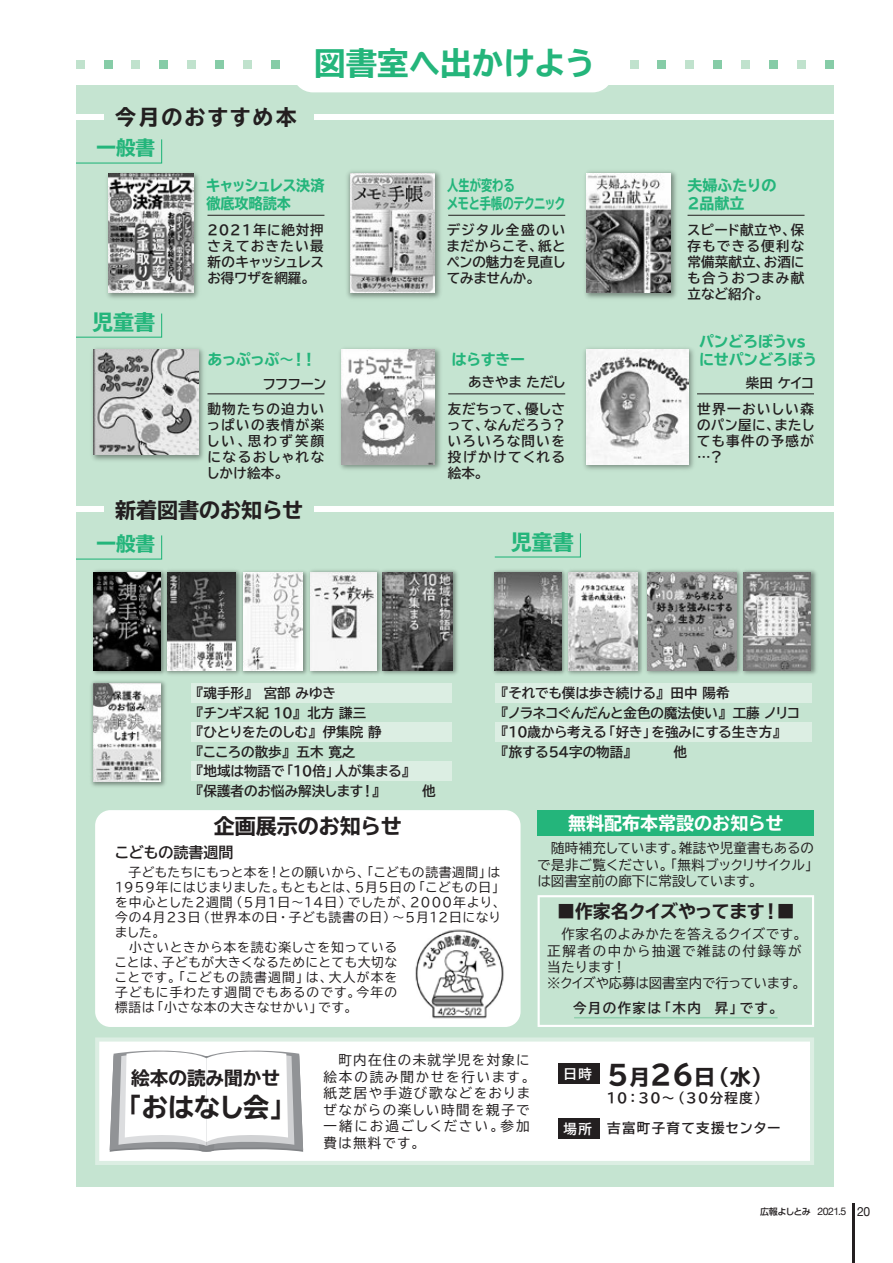
<style>
.page{position:relative;width:893px;height:1263px;background:#fff}
.page>*{position:absolute;margin:0;border:0;box-sizing:border-box;transform-origin:0 0}
.t1{font:700 expanded 31.5px "TBUD Go Std";color:#24b57b}
.t2{font:700 expanded 26.1px "TBUD Go Std";letter-spacing:-.025em;color:#231f20}
.t3{font:700 expanded 21px "TBUD Go Std";color:#231f20}
.t4{font:700 expanded 21px "TBUD Go Std";letter-spacing:.1em;color:#231f20}
.t5{font:700 expanded 21px "TBUD Go Std";color:#24b57b}
.t6{font:700 expanded 19.5px "TBUD Go Std";color:#24b57b}
.t7{font:700 expanded 18.6px "TBUD Go Std";color:#231f20}
.t8{font:700 expanded 18px "TBUD Go Std";letter-spacing:-.035em;color:#231f20}
.t9{font:700 expanded 18px "TBUD Go Std";color:#fff}
.t10{font:700 expanded 15px/18px "TBUD Go Std";letter-spacing:-.02em;color:#24b57b}
.t11{font:700 expanded 15px/18px "TBUD Go Std";letter-spacing:-.02em;color:#24b57b;scale:.75 1}
.t12{font:700 expanded 15px/18px "TBUD Go Std";letter-spacing:-.02em;color:#24b57b;scale:.94 1}
.t13{font:700 expanded 15px/18px "TBUD Go Std";color:#24b57b}
.t14{font:700 15px "TBUD Go Std";color:#231f20}
.t15{font:700 13.5px/16.2px "TBUD Go Std";color:#231f20;text-align:justify}
.t16{font:13.5px/16.5px "TBUD Go Std";letter-spacing:.11em;color:#231f20}
.t17{font:13.5px/16.2px "TBUD Go Std";letter-spacing:.04em;color:#231f20}
.t18{font:13.5px/16.2px "TBUD Go Std";color:#231f20}
.t19{font:700 13.5px/24.9px "TBUD Go Std";letter-spacing:.1em;color:#231f20;text-align:right}
.t20{font:700 13.5px/26px "TBUD Go Std";letter-spacing:.085em;color:#231f20;text-align:right}
.t21{font:700 13.5px "TBUD Go Std";letter-spacing:-.08em;color:#231f20}
.t22{font:700 13.5px "TBUD Go Std";color:#fff}
.t23{font:12.75px/15px "TBUD Go Std";letter-spacing:.035em;color:#231f20}
.t24{font:500 9px "UD Shin Go Pro";letter-spacing:-.075em;color:#231f20}
.s1{font-size:27px}
.s2{font-family:"Helvetica Neue";font-weight:400;font-size:10.5px}
.s3{font-family:"Helvetica Neue";font-weight:400;font-size:12.75px}
</style>
<div class="page">
<hr style="left:852px;top:1203px;width:2px;height:60px;background:#231f20">
<div style="left:76px;top:60px;width:8px;height:8px;background:#c0e2cd"></div>
<div style="left:104px;top:60px;width:8px;height:8px;background:#86cca7"></div>
<div style="left:132px;top:60px;width:8px;height:8px;background:#c0e2cd"></div>
<div style="left:159px;top:60px;width:9px;height:8px;background:#86cca7"></div>
<div style="left:187px;top:60px;width:9px;height:8px;background:#c0e2cd"></div>
<div style="left:215px;top:60px;width:9px;height:8px;background:#86cca7"></div>
<div style="left:243px;top:60px;width:8px;height:8px;background:#c0e2cd"></div>
<div style="left:271px;top:60px;width:8px;height:8px;background:#86cca7"></div>
<div style="left:629px;top:60px;width:9px;height:8px;background:#c0e2cd"></div>
<div style="left:657px;top:60px;width:9px;height:8px;background:#86cca7"></div>
<div style="left:685px;top:60px;width:9px;height:8px;background:#c0e2cd"></div>
<div style="left:713px;top:60px;width:8px;height:8px;background:#86cca7"></div>
<div style="left:741px;top:60px;width:8px;height:8px;background:#c0e2cd"></div>
<div style="left:769px;top:60px;width:8px;height:8px;background:#86cca7"></div>
<div style="left:796px;top:60px;width:9px;height:8px;background:#c0e2cd"></div>
<div style="left:824px;top:60px;width:9px;height:8px;background:#86cca7"></div>
<div style="left:76px;top:85px;width:757px;height:1101px;background:#c5e4d1"></div>
<svg style="left:95px;top:1037px;width:719px;height:128px;background:#fbfdfb"></svg>
<svg style="left:537px;top:895px;width:277px;height:132px"></svg>
<div style="left:95px;top:810px;width:425px;height:217px;background:#fff;border-radius:15px"></div>
<svg style="left:110px;top:1048px;width:193px;height:104px;background:#e9e9ea"></svg>
<div style="left:292px;top:38px;width:321px;height:54px;background:#fff;border-radius:21px"></div>
<div style="left:314px;top:114px;width:533px;height:6px;background:#fff"></div>
<div style="left:68px;top:114px;width:35px;height:6px;background:#fff"></div>
<div style="left:314px;top:506px;width:533px;height:6px;background:#fff"></div>
<div style="left:68px;top:506px;width:35px;height:6px;background:#fff"></div>
<img style="left:93px;top:570px;width:68px;height:105px">
<img style="left:94px;top:572px;width:66px;height:98px">
<img style="left:161px;top:570px;width:77px;height:105px">
<img style="left:167px;top:572px;width:69px;height:98px">
<img style="left:238px;top:571px;width:67px;height:104px">
<img style="left:243px;top:572px;width:60px;height:98px">
<img style="left:305px;top:570px;width:72px;height:105px">
<img style="left:310px;top:572px;width:66px;height:98px">
<img style="left:377px;top:570px;width:81px;height:105px">
<img style="left:383px;top:573px;width:70px;height:97px">
<img style="left:91px;top:681px;width:75px;height:106px">
<img style="left:93px;top:684px;width:68px;height:98px">
<img style="left:493px;top:570px;width:70px;height:105px">
<img style="left:494px;top:572px;width:67px;height:98px">
<img style="left:563px;top:570px;width:79px;height:105px">
<img style="left:568px;top:572px;width:69px;height:98px">
<img style="left:646px;top:570px;width:92px;height:104px">
<img style="left:647px;top:573px;width:89px;height:97px">
<img style="left:738px;top:570px;width:79px;height:105px">
<img style="left:743px;top:573px;width:68px;height:97px">
<img style="left:347px;top:171px;width:94px;height:128px">
<img style="left:350px;top:174px;width:84px;height:119px">
<img style="left:585px;top:171px;width:92px;height:128px">
<img style="left:586px;top:174px;width:84px;height:119px">
<img style="left:92px;top:348px;width:112px;height:113px">
<img style="left:94px;top:350px;width:104px;height:105px">
<img style="left:340px;top:348px;width:101px;height:122px">
<img style="left:341px;top:350px;width:93px;height:115px">
<img style="left:584px;top:348px;width:110px;height:122px">
<img style="left:586px;top:350px;width:102px;height:115px">
<img style="left:107px;top:173px;width:92px;height:126px">
<img style="left:109px;top:174px;width:85px;height:119px">
<div style="left:191px;top:683px;width:261px;height:20px;background:#dceee3"></div>
<div style="left:191px;top:723px;width:261px;height:19px;background:#dceee3"></div>
<div style="left:495px;top:683px;width:316px;height:20px;background:#dceee3"></div>
<div style="left:495px;top:723px;width:316px;height:19px;background:#dceee3"></div>
<div style="left:191px;top:761px;width:261px;height:19px;background:#dceee3"></div>
<div style="left:537px;top:810px;width:277px;height:26px;background:#24b57b"></div>
<hr style="left:207px;top:215px;width:117px;height:1px;background:#231f20">
<hr style="left:448px;top:215px;width:117px;height:1px;background:#231f20">
<hr style="left:687px;top:215px;width:117px;height:1px;background:#231f20">
<hr style="left:207px;top:394px;width:117px;height:1px;background:#231f20">
<hr style="left:448px;top:394px;width:117px;height:1px;background:#231f20">
<hr style="left:697px;top:394px;width:117px;height:1px;background:#231f20">
<svg style="left:76px;top:139px;width:87px;height:25px"></svg>
<svg style="left:76px;top:313px;width:87px;height:25px"></svg>
<svg style="left:76px;top:535px;width:87px;height:25px"></svg>
<svg style="left:494px;top:533px;width:87px;height:25px"></svg>
<div style="left:558px;top:1063px;width:41px;height:21px;background:#231f20"></div>
<div style="left:558px;top:1118px;width:41px;height:21px;background:#231f20"></div>
<img style="left:415px;top:929px;width:89px;height:90px">
<hr style="left:574px;top:1017px;width:203px;height:1px;background:#92d0ae">
<h3 class="t4" style="left:115px;top:106px;width:183px">今月のおすすめ本</h3>
<h3 class="t6" style="left:97px;top:137px;width:60px">一般書</h3>
<h1 class="t1" style="left:314px;top:46px;width:283px">図書室へ出かけよう</h1>
<h3 class="t5" style="left:92px;top:311px;width:64px">児童書</h3>
<p class="t12" style="left:206px;top:177px;width:127px">キャッシュレス決済徹底攻略読本</p>
<p class="t15" style="left:207px;top:222px;width:118px">2021年に絶対押さえておきたい最新のキャッシュレスお得ワザを網羅。</p>
<p class="t10" style="left:207px;top:351px;width:110px">あっぷっぷ～！！</p>
<p class="t19" style="left:207px;top:371px;width:121px">フフフーン<br>動物たちの迫力い</p>
<p class="t15" style="left:206px;top:417px;width:119px">っぱいの表情が楽しい、思わず笑顔になるおしゃれなしかけ絵本。</p>
<h3 class="t3" style="left:115px;top:498px;width:189px">新着図書のお知らせ</h3>
<p class="t11" style="left:447px;top:177px;width:160px">人生が変わる<br>メモと手帳のテクニック</p>
<p class="t15" style="left:446px;top:222px;width:121px">デジタル全盛のいまだからこそ、紙とペンの魅力を見直してみませんか。</p>
<p class="t10" style="left:451px;top:351px;width:75px">はらすきー</p>
<p class="t15" style="left:448px;top:368px;width:120px;line-height:26.8px;text-align:right">あきやま ただし<br>友だちって、優しさ</p>
<p class="t15" style="left:447px;top:417px;width:120px">って、なんだろう？いろいろな問いを投げかけてくれる絵本。</p>
<h3 class="t6" style="left:97px;top:533px;width:60px">一般書</h3>
<h3 class="t5" style="left:511px;top:531px;width:64px">児童書</h3>
<p class="t13" style="left:686px;top:177px;width:92px">夫婦ふたりの<br>２品献立</p>
<p class="t15" style="left:687px;top:222px;width:119px">スピード献立や、保存もできる便利な常備菜献立、お酒にも合うおつまみ献立など紹介。</p>
<p class="t10" style="left:699px;top:333px;width:120px">パンどろぼうｖｓにせパンどろぼう</p>
<p class="t20" style="left:697px;top:370px;width:119px">柴田 ケイコ<br>世界一おいしい森</p>
<p class="t15" style="left:697px;top:417px;width:119px">のパン屋に、またしても事件の予感が…？</p>
<p class="t15" style="left:190px;top:684px;width:247px;line-height:19.5px;text-align:left">『魂手形』 宮部 みゆき<br>『チンギス紀 １０』 北方 謙三<br>『ひとりをたのしむ』 伊集院 静<br>『こころの散歩』 五木 寛之<br>『地域は物語で「１０倍」人が集まる』<br>『保護者のお悩み解決します！』　　　他</p>
<p class="t15" style="left:495px;top:684px;width:306px;line-height:19.5px;text-align:left">『それでも僕は歩き続ける』 田中 陽希<br>『ノラネコぐんだんと金色の魔法使い』 工藤 ノリコ『１０歳から考える「好き」を強みにする生き方』『旅する５４字の物語』　　　他</p>
<h3 class="t3" style="left:214px;top:814px;width:189px">企画展示のお知らせ</h3>
<p class="t14" style="left:114px;top:840px;width:120px">こどもの読書週間</p>
<p class="t23" style="left:113px;top:865px;width:394px">　子どもたちにもっと本を！との願いから、「こどもの読書週間」は<br>１９５９年にはじまりました。もともとは、５月５日の「こどもの日」を中心とした２週間（５月１日～１４日）でしたが、２０００年より、今の４月２３日（世界本の日・子ども読書の日）～５月１２日になりました。<br>　小さいときから本を読む楽しさを知っている<br>ことは、子どもが大きくなるためにとても大切な<br>ことです。「こどもの読書週間」は、大人が本を<br>子どもに手わたす週間でもあるのです。今年の<br>標語は「小さな本の大きなせかい」です。</p>
<h3 class="t9" style="left:568px;top:813px;width:217px">無料配布本常設のお知らせ</h3>
<p class="t18" style="left:537px;top:840px;width:283px">　随時補充しています。雑誌や児童書もあるので是非ご覧ください。「無料ブックリサイクル」は図書室前の廊下に常設しています。</p>
<h3 class="t8" style="left:557px;top:901px;width:239px">■作家名クイズやってます！■</h3>
<p class="t17" style="left:547px;top:926px;width:261px">　作家名のよみかたを答えるクイズです。正解者の中から抽選で雑誌の付録等が当たります！<br>※クイズや応募は図書室内で行っています。</p>
<p class="t19" style="left:573px;top:995px;width:211px">今月の作家は「木内 昇」です。</p>
<h3 class="t7" style="left:131px;top:1068px;width:150px">絵本の読み聞かせ</h3>
<h2 class="t2" style="left:116px;top:1092px;width:181px">「おはなし会」</h2>
<p class="t16" style="left:323px;top:1052px;width:213px">　町内在住の未就学児を対象に絵本の読み聞かせを行います。紙芝居や手遊び歌などをおりまぜながらの楽しい時間を親子で一緒にお過ごしください。参加費は無料です。</p>
<p class="t22" style="left:563px;top:1062px;width:30px">日時</p>
<p class="t22" style="left:563px;top:1118px;width:30px">場所</p>
<h3 class="t3" style="left:604px;top:1065px;width:169px"><span class="s1">５</span>月<span class="s1">２６</span>日（水）</h3>
<p class="t21" style="left:605px;top:1086px;width:164px">１０：３０～（３０分程度）</p>
<p class="t19" style="left:607px;top:1116px;width:175px">吉富町子育て支援センター</p>
<p class="t24" style="left:760px;top:1204px;width:111px">広報よしとみ <span class="s2">2021.5</span> <span class="s3">20</span></p>
</div>
